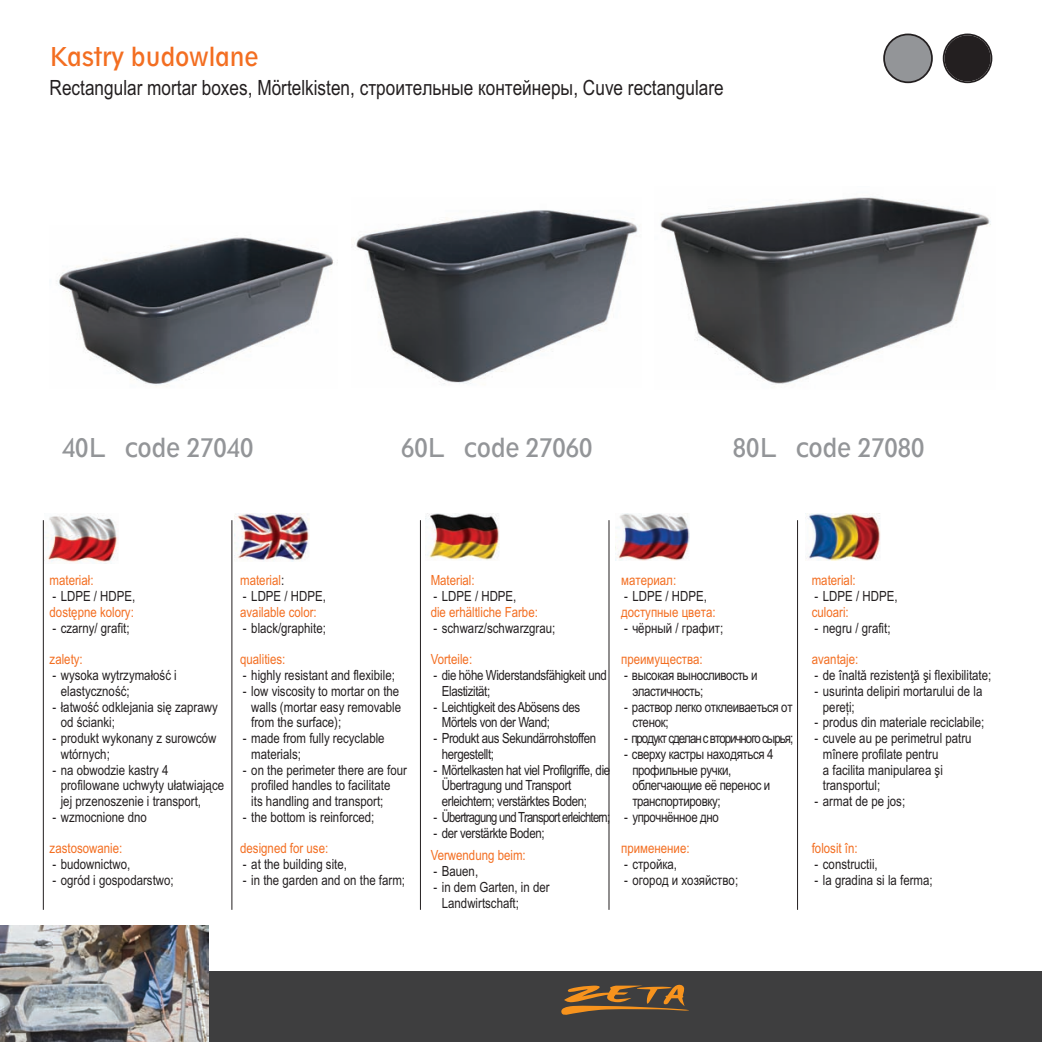
<style>
.page{position:relative;width:1042px;height:1042px;background:#fff}
.page>*{position:absolute;margin:0;border:0;box-sizing:border-box;transform-origin:0 0}
.t1{font:24.5px "Geometr 212 Cn EU";color:#939598}
.t2{font:24.5px "Geometr 212 Cn EU";color:#f36e21}
.t3{font:21px "Arial Narrow";color:#231f20}
.t4{font:14px/15.8px "Arial Narrow";color:#231f20}
.t5{font:14px/15.8px "Arial Narrow";letter-spacing:-.025em;color:#231f20}
.t6{font:14px "Arial Narrow";color:#f36e21}
.t7{font:14px "Arial Narrow";letter-spacing:-.05em;color:#231f20}
.t8{font:14px "Arial Narrow";letter-spacing:-.07em;color:#231f20}
.s1{color:#231f20}
</style>
<div class="page">
<div style="left:0;top:971px;width:1042px;height:71px;background:#3e3e3f"></div>
<img style="left:0;top:925px;width:208px;height:117px">
<img style="left:44px;top:516px;width:74px;height:47px">
<img style="left:235px;top:514px;width:74px;height:47px">
<img style="left:425px;top:514px;width:74px;height:46px">
<img style="left:615px;top:514px;width:75px;height:47px">
<img style="left:807px;top:514px;width:73px;height:47px">
<hr style="left:43px;top:520px;width:1px;height:390px;background:#231f20">
<hr style="left:232px;top:520px;width:1px;height:390px;background:#231f20">
<hr style="left:420px;top:520px;width:1px;height:390px;background:#231f20">
<hr style="left:609px;top:520px;width:1px;height:390px;background:#231f20">
<hr style="left:797px;top:520px;width:1px;height:390px;background:#231f20">
<svg style="left:883px;top:34px;width:50px;height:49px"></svg>
<svg style="left:943px;top:34px;width:49px;height:49px"></svg>
<img style="left:58px;top:237px;width:275px;height:148px">
<img style="left:356px;top:210px;width:282px;height:174px">
<img style="left:660px;top:197px;width:331px;height:190px">
<svg style="left:561px;top:985px;width:128px;height:30px"></svg>
<h1 class="t2" style="left:50px;top:41px;width:210px">Kastry budowlane</h1>
<h2 class="t3" style="left:50px;top:75px;width:675px">Rectangular mortar boxes, Mörtelkisten, строительные контейнеры, Cuve rectangulare</h2>
<h1 class="t1" style="left:62px;top:431px;width:193px">40L code 27040</h1>
<h1 class="t1" style="left:401px;top:431px;width:193px">60L code 27060</h1>
<h1 class="t1" style="left:733px;top:431px;width:193px">80L code 27080</h1>
<p class="t6" style="left:50px;top:572px;width:46px">materiał:</p>
<p class="t4" style="left:52px;top:588px;width:84px">- LDPE / HDPE,</p>
<p class="t6" style="left:50px;top:604px;width:86px">dostępne kolory:</p>
<p class="t4" style="left:52px;top:620px;width:79px">- czarny/ grafit;</p>
<p class="t6" style="left:50px;top:651px;width:35px">zalety:</p>
<p class="t4" style="left:61px;top:667px;width:118px;text-indent:-8px">- wysoka wytrzymałość i elastyczność;</p>
<p class="t4" style="left:61px;top:699px;width:158px;text-indent:-8px">- łatwość odklejania się zaprawy od ścianki;</p>
<p class="t4" style="left:61px;top:730px;width:157px;text-indent:-8px">- produkt wykonany z surowców wtórnych;</p>
<p class="t4" style="left:61px;top:762px;width:165px;text-indent:-8px">- na obwodzie kastry 4 profilowane uchwyty ułatwiające jej przenoszenie i transport,</p>
<p class="t4" style="left:52px;top:809px;width:96px">- wzmocnione dno</p>
<p class="t6" style="left:50px;top:840px;width:74px">zastosowanie:</p>
<p class="t4" style="left:52px;top:856px;width:79px">- budownictwo,</p>
<p class="t4" style="left:52px;top:872px;width:123px">- ogród i gospodarstwo;</p>
<p class="t6" style="left:240px;top:572px;width:46px">material<span class="s1">:</span></p>
<p class="t4" style="left:243px;top:588px;width:84px">- LDPE / HDPE,</p>
<p class="t6" style="left:240px;top:604px;width:78px">available color:</p>
<p class="t4" style="left:243px;top:620px;width:84px">- black/graphite;</p>
<p class="t6" style="left:240px;top:651px;width:47px">qualities:</p>
<p class="t4" style="left:243px;top:667px;width:153px">- highly resistant and flexibile;</p>
<p class="t4" style="left:251px;top:683px;width:151px;text-indent:-8px">- low viscosity to mortar on the walls (mortar easy removable from the surface);</p>
<p class="t4" style="left:251px;top:730px;width:135px;text-indent:-8px">- made from fully recyclable materials;</p>
<p class="t4" style="left:251px;top:762px;width:157px;text-indent:-8px">- on the perimeter there are four profiled handles to facilitate<br>its handling and transport;</p>
<p class="t4" style="left:243px;top:809px;width:133px">- the bottom is reinforced;</p>
<p class="t6" style="left:240px;top:840px;width:90px">designed for use:</p>
<p class="t4" style="left:243px;top:856px;width:106px">- at the building site,</p>
<p class="t4" style="left:243px;top:872px;width:164px">- in the garden and on the farm;</p>
<p class="t6" style="left:431px;top:572px;width:46px">Material:</p>
<p class="t4" style="left:433px;top:588px;width:84px">- LDPE / HDPE,</p>
<p class="t6" style="left:431px;top:604px;width:109px">die erhältliche Farbe:</p>
<p class="t4" style="left:433px;top:620px;width:123px">- schwarz/schwarzgrau;</p>
<p class="t6" style="left:431px;top:651px;width:43px">Vorteile:</p>
<p class="t5" style="left:442px;top:667px;width:166px;text-indent:-8px">- die höhe Widerstandsfähigkeit und<br>Elastizität;</p>
<p class="t5" style="left:442px;top:699px;width:140px;text-indent:-8px">- Leichtigkeit des Abösens des<br>Mörtels von der Wand;</p>
<p class="t5" style="left:442px;top:730px;width:156px;text-indent:-8px">- Produkt aus Sekundärrohstoffen hergestellt;</p>
<p class="t5" style="left:442px;top:762px;width:170px;text-indent:-8px">- Mörtelkasten hat viel Profilgriffe, die<br>Übertragung und Transport erleichtern; verstärktes Boden;</p>
<p class="t7" style="left:433px;top:809px;width:178px">- Übertragung und Transport erleichtern;</p>
<p class="t5" style="left:433px;top:825px;width:113px">- der verstärkte Boden;</p>
<p class="t6" style="left:431px;top:847px;width:97px">Verwendung beim:</p>
<p class="t4" style="left:433px;top:863px;width:46px">- Bauen,</p>
<p class="t4" style="left:442px;top:879px;width:109px;text-indent:-8px">- in dem Garten, in der<br>Landwirtschaft;</p>
<p class="t6" style="left:621px;top:572px;width:56px">материал:</p>
<p class="t4" style="left:624px;top:588px;width:84px">- LDPE / HDPE,</p>
<p class="t6" style="left:621px;top:604px;width:96px">доступные цвета:</p>
<p class="t4" style="left:624px;top:620px;width:101px">- чёрный / графит;</p>
<p class="t6" style="left:621px;top:651px;width:83px">преимущества:</p>
<p class="t5" style="left:632px;top:667px;width:127px;text-indent:-8px">- высокая выносливость и эластичность;</p>
<p class="t5" style="left:632px;top:699px;width:162px;text-indent:-8px">- раствор легко отклеиваеться от стенок;</p>
<p class="t8" style="left:624px;top:730px;width:171px">- продукт сделан с вторичного сырья;</p>
<p class="t5" style="left:632px;top:746px;width:143px;text-indent:-8px">- сверху кастры находяться 4 профильные ручки, облегчающие её перенос и транспортировку;</p>
<p class="t5" style="left:624px;top:809px;width:96px">- упрочнённое дно</p>
<p class="t6" style="left:621px;top:840px;width:70px">применение:</p>
<p class="t4" style="left:624px;top:856px;width:55px">- стройка,</p>
<p class="t4" style="left:624px;top:872px;width:116px">- огород и хозяйство;</p>
<p class="t6" style="left:812px;top:572px;width:46px">material:</p>
<p class="t4" style="left:814px;top:588px;width:84px">- LDPE / HDPE,</p>
<p class="t6" style="left:812px;top:604px;width:39px">culoari:</p>
<p class="t4" style="left:814px;top:620px;width:77px">- negru / grafit;</p>
<p class="t6" style="left:812px;top:651px;width:48px">avantaje:</p>
<p class="t4" style="left:814px;top:667px;width:178px">- de înaltă rezistenţă şi flexibilitate;</p>
<p class="t4" style="left:823px;top:683px;width:161px;text-indent:-8px">- usurinta delipiri mortarului de la pereți;</p>
<p class="t4" style="left:814px;top:714px;width:171px">- produs din materiale reciclabile;</p>
<p class="t4" style="left:823px;top:730px;width:150px;text-indent:-8px">- cuvele au pe perimetrul patru mînere profilate pentru<br>a facilita manipularea şi transportul;</p>
<p class="t4" style="left:814px;top:793px;width:92px">- armat de pe jos;</p>
<p class="t6" style="left:812px;top:840px;width:47px">folosit în:</p>
<p class="t4" style="left:814px;top:856px;width:65px">- constructii,</p>
<p class="t4" style="left:814px;top:872px;width:120px">- la gradina si la ferma;</p>
</div>
